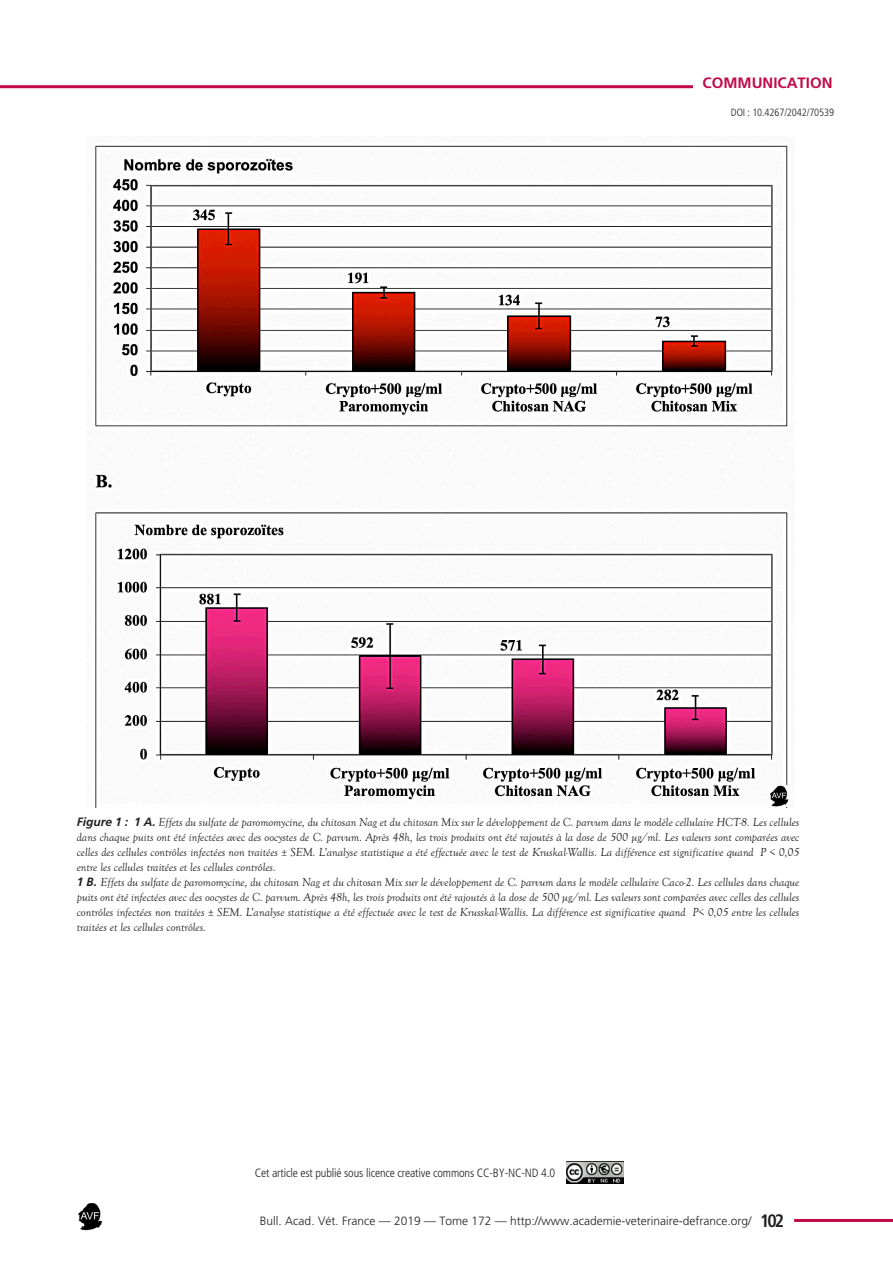
<style>
.page{position:relative;width:893px;height:1263px;background:#fff}
.page>*{position:absolute;margin:0;border:0;box-sizing:border-box;transform-origin:0 0}
.t1{font:700 condensed 18px "Frutiger";color:#231f20}
.t2{font:700 15px "Frutiger";color:#c30a49}
.BUL-Légendes{font:italic 12px/15px "Goudy Old Style T";color:#231f20;text-align:justify}
.t3{font:300 12px "Frutiger";color:#231f20}
.t4{font:300 condensed 12px "Frutiger";letter-spacing:-.01em;color:#231f20}
.t5{font:300 condensed 10.5px "Frutiger";letter-spacing:-.01em;color:#231f20}
.s1{font-family:"Frutiger";font-weight:700}
</style>
<div class="page">
<img style="left:95px;top:145px;width:694px;height:663px">
<hr style="left:794px;top:1219px;width:99px;height:3px;background:#c30a49">
<hr style="left:0;top:85px;width:693px;height:3px;background:#c30a49">
<img style="left:78px;top:1203px;width:25px;height:28px">
<img style="left:566px;top:1162px;width:57px;height:21px">
<img style="left:769px;top:785px;width:19px;height:21px">
<p class="t2" style="left:703px;top:74px;width:131px">COMMUNICATION</p>
<p class="t5" style="left:731px;top:107px;width:105px">DOI : 10.4267/2042/70539</p>
<p class="BUL-Légendes" style="left:77px;top:815px;width:724px"><span class="s1">Figure 1 : 1 A.</span> Effets du sulfate de paromomycine, du chitosan Nag et du chitosan Mix sur le développement de C. parvum dans le modèle cellulaire HCT-8. Les cellules dans chaque puits ont été infectées avec des oocystes de C. parvum. Après 48h, les trois produits ont été rajoutés à la dose de 500 µg/ml. Les valeurs sont comparées avec celles des cellules contrôles infectées non traitées ± SEM. L’analyse statistique a été effectuée avec le test de Kruskal-Wallis. La différence est significative quand P &lt; 0,05 entre les cellules traitées et les cellules contrôles.</p>
<p class="BUL-Légendes" style="left:77px;top:875px;width:724px"><span class="s1">1 B.</span> Effets du sulfate de paromomycine, du chitosan Nag et du chitosan Mix sur le développement de C. parvum dans le modèle cellulaire Caco-2. Les cellules dans chaque puits ont été infectées avec des oocystes de C. parvum. Après 48h, les trois produits ont été rajoutés à la dose de 500 µg/ml. Les valeurs sont comparées avec celles des cellules contrôles infectées non traitées ± SEM. L’analyse statistique a été effectuée avec le test de Krusskal-Wallis. La différence est significative quand P&lt; 0,05 entre les cellules traitées et les cellules contrôles.</p>
<p class="t4" style="left:255px;top:1166px;width:302px">Cet article est publié sous licence creative commons CC-BY-NC-ND 4.0</p>
<p class="t3" style="left:260px;top:1214px;width:493px">Bull. Acad. Vét. France — 2019 — Tome 172 — http://www.academie-veterinaire-defrance.org/</p>
<h1 class="t1" style="left:760px;top:1210px;width:25px">102</h1>
</div>
